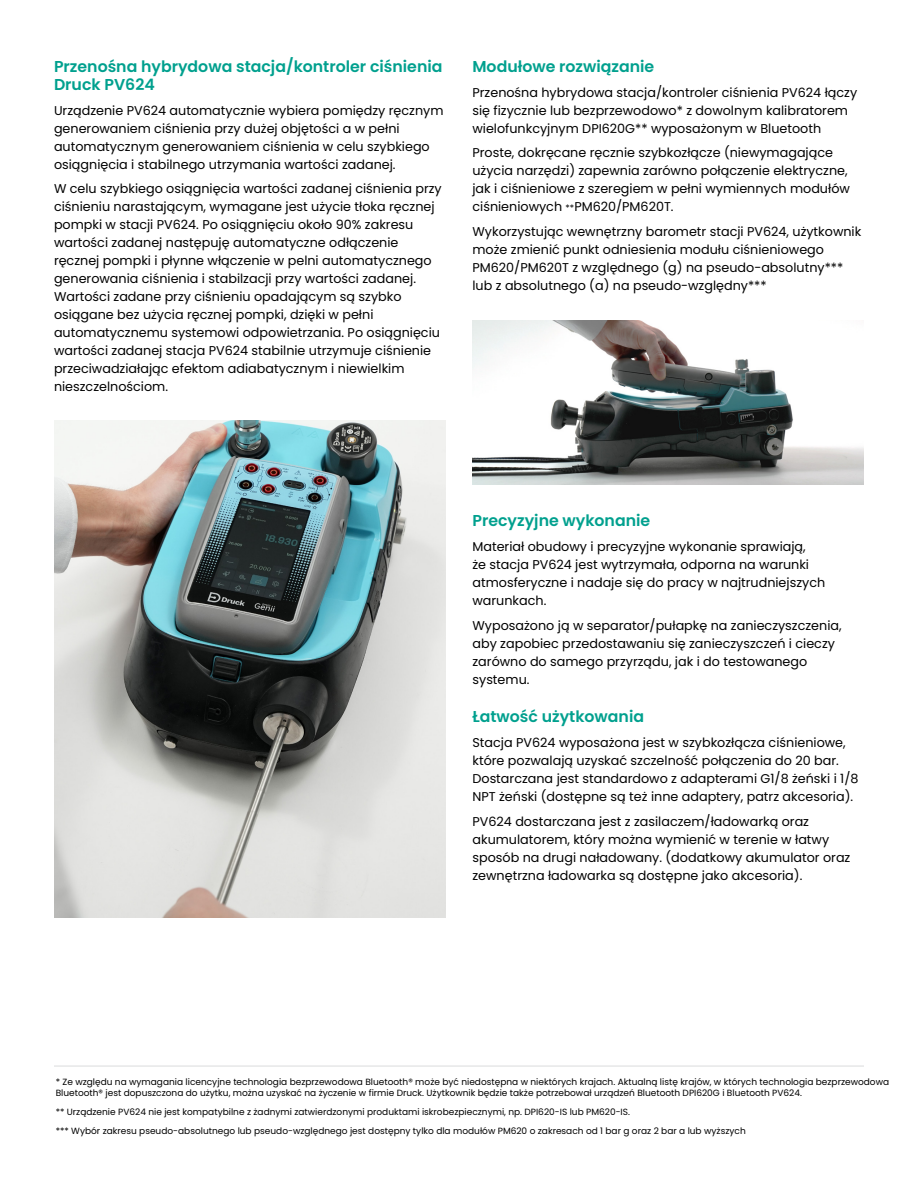
<style>
.page{position:relative;width:918px;height:1188px;background:#fff}
.page>*{position:absolute;margin:0;border:0;box-sizing:border-box;transform-origin:0 0}
.t1{font:600 15.75px/18px "Poppins";color:#00a08e}
.t2{font:12.75px/18px "Poppins";color:#000}
.t3{font:9px/12px "Poppins";color:#000}
.s1{font-size:9px}
</style>
<div class="page">
<img style="left:472px;top:320px;width:392px;height:164px">
<img style="left:54px;top:420px;width:392px;height:497px">
<hr style="left:54px;top:1066px;width:810px;height:1px;background:#dadbdc">
<p class="t1" style="left:54px;top:58px;width:390px">Przenośna hybrydowa stacja/kontroler ciśnienia<br>Druck PV624</p>
<p class="t2" style="left:54px;top:101px;width:391px">Urządzenie PV624 automatycznie wybiera pomiędzy ręcznym generowaniem ciśnienia przy dużej objętości a w pełni automatycznym generowaniem ciśnienia w celu szybkiego osiągnięcia i stabilnego utrzymania wartości zadanej.</p>
<p class="t2" style="left:54px;top:180px;width:389px">W celu szybkiego osiągnięcia wartości zadanej ciśnienia przy ciśnieniu narastającym, wymagane jest użycie tłoka ręcznej pompki w stacji PV624. Po osiągnięciu około 90% zakresu wartości zadanej następuję automatyczne odłączenie ręcznej pompki i płynne włączenie w pelni automatycznego generowania ciśnienia i stabilzacji przy wartości zadanej.<br>Wartości zadane przy ciśnieniu opadającym są szybko osiągane bez użycia ręcznej pompki, dzięki w pełni automatycznemu systemowi odpowietrzania. Po osiągnięciu wartości zadanej stacja PV624 stabilnie utrzymuje ciśnienie przeciwadziałając efektom adiabatycznym i niewielkim nieszczelnościom.</p>
<p class="t1" style="left:472px;top:58px;width:183px">Modułowe rozwiązanie</p>
<p class="t2" style="left:473px;top:83px;width:386px">Przenośna hybrydowa stacja/kontroler ciśnienia PV624 łączy się fizycznie lub bezprzewodowo* z dowolnym kalibratorem wielofunkcyjnym DPI620G** wyposażonym w Bluetooth</p>
<p class="t2" style="left:473px;top:144px;width:379px">Proste, dokręcane ręcznie szybkozłącze (niewymagające użycia narzędzi) zapewnia zarówno połączenie elektryczne, jak i ciśnieniowe z szeregiem w pełni wymiennych modułów ciśnieniowych <span class="s1">**</span>PM620/PM620T.</p>
<p class="t2" style="left:473px;top:223px;width:390px">Wykorzystując wewnętrzny barometr stacji PV624, użytkownik może zmienić punkt odniesienia modułu ciśnieniowego PM620/PM620T z względnego (g) na pseudo-absolutny*** lub z absolutnego (a) na pseudo-względny***</p>
<p class="t1" style="left:473px;top:512px;width:179px">Precyzyjne wykonanie</p>
<p class="t2" style="left:473px;top:538px;width:354px">Materiał obudowy i precyzyjne wykonanie sprawiają,<br>że stacja PV624 jest wytrzymała, odporna na warunki atmosferyczne i nadaje się do pracy w najtrudniejszych warunkach.</p>
<p class="t2" style="left:473px;top:617px;width:371px">Wyposażono ją w separator/pułapkę na zanieczyszczenia, aby zapobiec przedostawaniu się zanieczyszczeń i cieczy zarówno do samego przyrządu, jak i do testowanego systemu.</p>
<p class="t1" style="left:473px;top:708px;width:173px">Łatwość użytkowania</p>
<p class="t2" style="left:473px;top:734px;width:387px">Stacja PV624 wyposażona jest w szybkozłącza ciśnieniowe, które pozwalają uzyskać szczelność połączenia do 20 bar.<br>Dostarczana jest standardowo z adapterami G1/8 żeński i 1/8<br>NPT żeński (dostępne są też inne adaptery, patrz akcesoria).</p>
<p class="t2" style="left:473px;top:812px;width:379px">PV624 dostarczana jest z zasilaczem/ładowarką oraz akumulatorem, który można wymienić w terenie w łatwy sposób na drugi naładowany. (dodatkowy akumulator oraz zewnętrzna ładowarka są dostępne jako akcesoria).</p>
<p class="t3" style="left:56px;top:1075px;width:835px">* Ze względu na wymagania licencyjne technologia bezprzewodowa Bluetooth® może być niedostępna w niektórych krajach. Aktualną listę krajów, w których technologia bezprzewodowa<br>Bluetooth® jest dopuszczona do użytku, można uzyskać na życzenie w firmie Druck. Użytkownik będzie także potrzebował urządzeń Bluetooth DPI620G i Bluetooth PV624.</p>
<p class="t3" style="left:56px;top:1103px;width:692px;line-height:18.8px">** Urządzenie PV624 nie jest kompatybilne z żadnymi zatwierdzonymi produktami iskrobezpiecznymi, np. DPI620-IS lub PM620-IS.<br>*** Wybór zakresu pseudo-absolutnego lub pseudo-względnego jest dostępny tylko dla modułów PM620 o zakresach od 1 bar g oraz 2 bar a lub wyższych</p>
</div>
